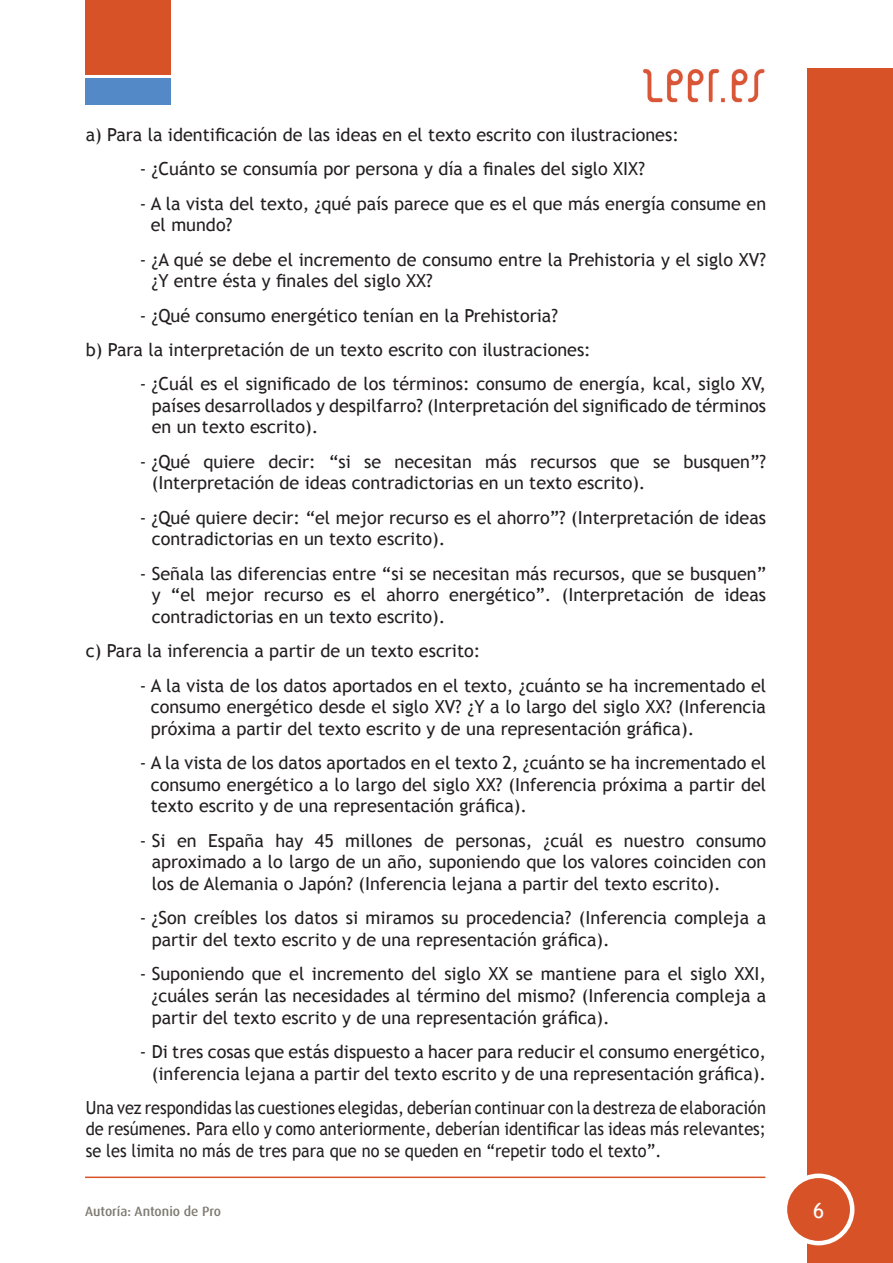
<style>
.page{position:relative;width:893px;height:1263px;background:#fff}
.page>*{position:absolute;margin:0;border:0;box-sizing:border-box;transform-origin:0 0}
.t1{font:21px "Trebuchet MS";color:#fff}
.t2{font:18px/21.6px "Trebuchet MS";color:#231f20}
.t3{font:18px/21.6px "Trebuchet MS";color:#231f20;text-align:justify;scale:.91 1}
.t4{font:500 13.5px "Dax";color:#7f7b72}
</style>
<div class="page">
<div style="left:85px;top:0;width:85px;height:74px;background:#d75327"></div>
<div style="left:85px;top:78px;width:85px;height:27px;background:#5389c7"></div>
<hr style="left:85px;top:1176px;width:680px;height:2px;background:#d75327">
<div style="left:808px;top:68px;width:85px;height:1195px;background:#d75327"></div>
<div style="left:785px;top:1176px;width:67px;height:67px;background:#d75327;border-radius:50%"></div>
<div style="left:783px;top:1173px;width:71px;height:72px;border:4px solid #fff;border-radius:50%"></div>
<img style="left:642px;top:68px;width:123px;height:35px">
<p class="t2" style="left:86px;top:124px;width:595px">a) Para la identificación de las ideas en el texto escrito con ilustraciones:</p>
<p class="t2" style="left:140px;top:158px;width:507px">- ¿Cuánto se consumía por persona y día a finales del siglo XIX?</p>
<p class="t2" style="left:151px;top:193px;width:617px;text-indent:-11px">- A la vista del texto, ¿qué país parece que es el que más energía consume en el mundo?</p>
<p class="t2" style="left:152px;top:249px;width:616px;text-indent:-12px">- ¿A qué se debe el incremento de consumo entre la Prehistoria y el siglo XV? ¿Y entre ésta y finales del siglo XX?</p>
<p class="t2" style="left:86px;top:298px;width:507px;line-height:34.3px;text-indent:54px">- ¿Qué consumo energético tenían en la Prehistoria?<br>b) Para la interpretación de un texto escrito con ilustraciones:</p>
<p class="t2" style="left:152px;top:373px;width:616px;text-align:justify;text-indent:-12px">- ¿Cuál es el significado de los términos: consumo de energía, kcal, siglo XV, países desarrollados y despilfarro? (Interpretación del significado de términos en un texto escrito).</p>
<p class="t2" style="left:152px;top:451px;width:616px;text-indent:-12px">- ¿Qué quiere decir: “si se necesitan más recursos que se busquen”? (Interpretación de ideas contradictorias en un texto escrito).</p>
<p class="t2" style="left:152px;top:507px;width:616px;text-indent:-12px">- ¿Qué quiere decir: “el mejor recurso es el ahorro”? (Interpretación de ideas contradictorias en un texto escrito).</p>
<p class="t2" style="left:152px;top:563px;width:616px;text-align:justify;text-indent:-12px">- Señala las diferencias entre “si se necesitan más recursos, que se busquen” y “el mejor recurso es el ahorro energético”. (Interpretación de ideas contradictorias en un texto escrito).</p>
<p class="t2" style="left:86px;top:640px;width:396px">c) Para la inferencia a partir de un texto escrito:</p>
<p class="t2" style="left:151px;top:675px;width:617px;text-align:justify;text-indent:-11px">- A la vista de los datos aportados en el texto, ¿cuánto se ha incrementado el consumo energético desde el siglo XV? ¿Y a lo largo del siglo XX? (Inferencia próxima a partir del texto escrito y de una representación gráfica).</p>
<p class="t2" style="left:151px;top:752px;width:617px;text-align:justify;text-indent:-11px">- A la vista de los datos aportados en el texto 2, ¿cuánto se ha incrementado el consumo energético a lo largo del siglo XX? (Inferencia próxima a partir del texto escrito y de una representación gráfica).</p>
<p class="t2" style="left:152px;top:830px;width:616px;text-align:justify;text-indent:-12px">- Si en España hay 45 millones de personas, ¿cuál es nuestro consumo aproximado a lo largo de un año, suponiendo que los valores coinciden con los de Alemania o Japón? (Inferencia lejana a partir del texto escrito).</p>
<p class="t2" style="left:152px;top:907px;width:616px;text-indent:-12px">- ¿Son creíbles los datos si miramos su procedencia? (Inferencia compleja a partir del texto escrito y de una representación gráfica).</p>
<p class="t2" style="left:152px;top:963px;width:616px;text-align:justify;text-indent:-12px">- Suponiendo que el incremento del siglo XX se mantiene para el siglo XXI, ¿cuáles serán las necesidades al término del mismo? (Inferencia compleja a partir del texto escrito y de una representación gráfica).</p>
<p class="t2" style="left:140px;top:1041px;width:628px;text-align:right">- Di tres cosas que estás dispuesto a hacer para reducir el consumo energético, (inferencia lejana a partir del texto escrito y de una representación gráfica).</p>
<p class="t3" style="left:86px;top:1097px;width:749px">Una vez respondidas las cuestiones elegidas, deberían continuar con la destreza de elaboración de resúmenes. Para ello y como anteriormente, deberían identificar las ideas más relevantes; se les limita no más de tres para que no se queden en “repetir todo el texto”.</p>
<p class="t4" style="left:85px;top:1204px;width:138px">Autoría: Antonio de Pro</p>
<p class="t1" style="left:813px;top:1198px;width:13px">6</p>
</div>
